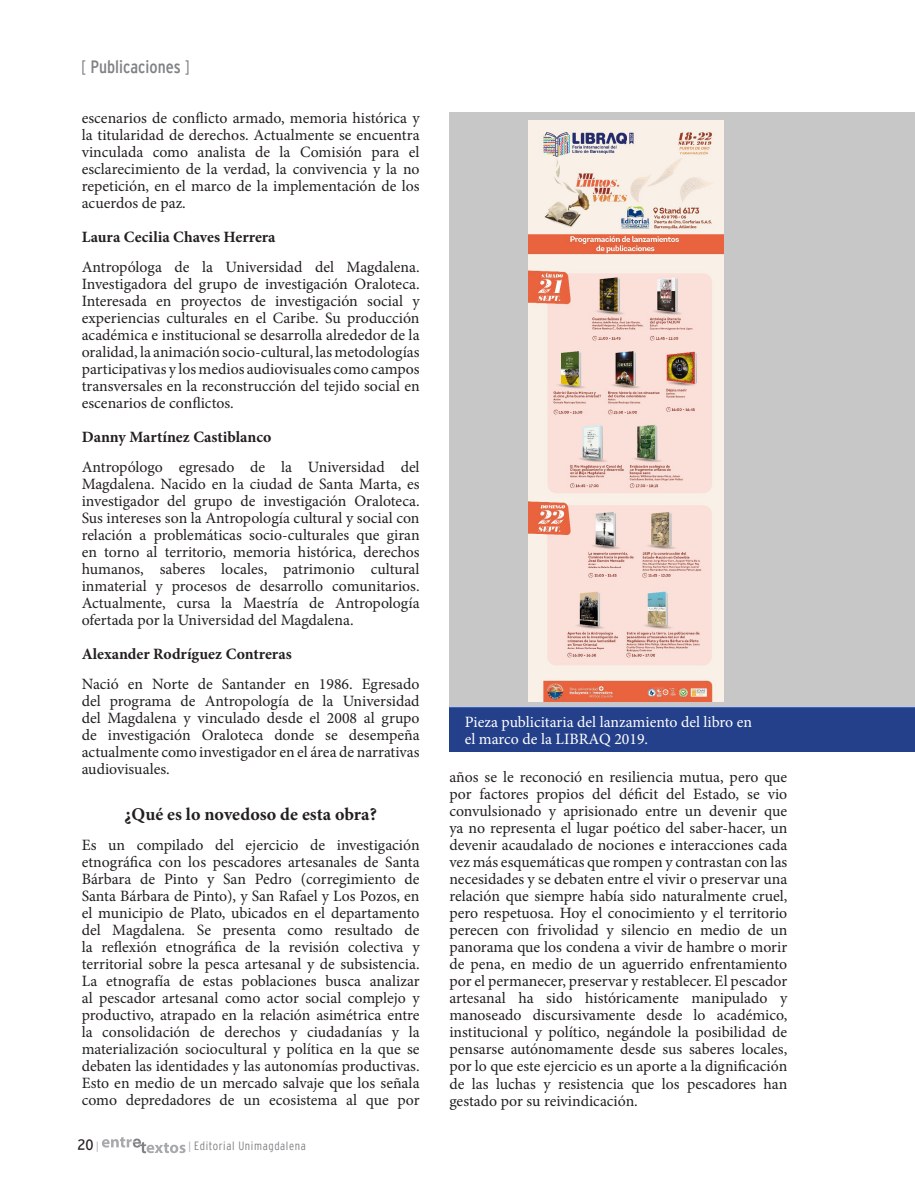
<style>
.page{position:relative;width:915px;height:1191px;background:#fff}
.page>*{position:absolute;margin:0;border:0;box-sizing:border-box;transform-origin:0 0}
.SubTítulo_1{font:700 18px "Minion Pro";color:#231f20}
.t1{font:18px "Interstate Cond Mono";color:#808285}
.C__de_texto_Principa{font:15.75px/17px "Minion Pro";color:#231f20;text-align:justify}
.C__de_texto_Principa-2{font:700 15.75px "Minion Pro";color:#231f20}
.C__de_texto_Principa-3{font:15.75px/17px "Minion Pro";color:#fff}
.t2{font:15px "Interstate Cond Mono";color:#231f20}
.t3{font:300 condensed 12px "Interstate";letter-spacing:.05em;color:#808285}
.s1{font-family:"Interstate";font-weight:300;font-stretch:condensed}
.s2{font-family:"Interstate Mono Lgt";font-size:10.5px;color:#a8a9ad}
.s3{font-family:"Interstate Mono Lgt";font-weight:400;font-stretch:normal;font-size:10.5px;color:#a8a9ad}
</style>
<div class="page">
<svg style="left:102px;top:1137px;width:83px;height:16px"></svg>
<div style="left:449px;top:707px;width:465px;height:44px;background:#24408a"></div>
<div style="left:449px;top:112px;width:465px;height:595px;background:#c7c7c7"></div>
<img style="left:528px;top:121px;width:195px;height:580px">
<p class="t1" style="left:81px;top:57px;width:110px"><span class="s1">[</span> Publicaciones <span class="s1">]</span></p>
<p class="C__de_texto_Principa" style="left:82px;top:110px;width:339px">escenarios de conflicto armado, memoria histórica y la titularidad de derechos. Actualmente se encuentra vinculada como analista de la Comisión para el esclarecimiento de la verdad, la convivencia y la no repetición, en el marco de la implementación de los acuerdos de paz.</p>
<p class="C__de_texto_Principa-2" style="left:82px;top:226px;width:195px">Laura Cecilia Chaves Herrera</p>
<p class="C__de_texto_Principa" style="left:82px;top:259px;width:339px">Antropóloga de la Universidad del Magdalena.<br>Investigadora del grupo de investigación Oraloteca.<br>Interesada en proyectos de investigación social y experiencias culturales en el Caribe. Su producción académica e institucional se desarrolla alrededor de la oralidad, la animación socio-cultural, las metodologías participativas y los medios audiovisuales como campos transversales en la reconstrucción del tejido social en escenarios de conflictos.</p>
<p class="C__de_texto_Principa-2" style="left:82px;top:426px;width:191px">Danny Martínez Castiblanco</p>
<p class="C__de_texto_Principa" style="left:82px;top:458px;width:339px">Antropólogo egresado de la Universidad del Magdalena. Nacido en la ciudad de Santa Marta, es investigador del grupo de investigación Oraloteca.<br>Sus intereses son la Antropología cultural y social con relación a problemáticas socio-culturales que giran en torno al territorio, memoria histórica, derechos humanos, saberes locales, patrimonio cultural inmaterial y procesos de desarrollo comunitarios.<br>Actualmente, cursa la Maestría de Antropología ofertada por la Universidad del Magdalena.</p>
<p class="C__de_texto_Principa-2" style="left:82px;top:643px;width:211px">Alexander Rodríguez Contreras</p>
<p class="C__de_texto_Principa" style="left:82px;top:675px;width:339px">Nació en Norte de Santander en 1986. Egresado del programa de Antropología de la Universidad del Magdalena y vinculado desde el 2008 al grupo de investigación Oraloteca donde se desempeña actualmente como investigador en el área de narrativas audiovisuales.</p>
<p class="SubTítulo_1" style="left:124px;top:801px;width:254px">¿Qué es lo novedoso de esta obra?</p>
<p class="C__de_texto_Principa" style="left:82px;top:836px;width:339px">Es un compilado del ejercicio de investigación etnográfica con los pescadores artesanales de Santa Bárbara de Pinto y San Pedro (corregimiento de Santa Bárbara de Pinto), y San Rafael y Los Pozos, en el municipio de Plato, ubicados en el departamento del Magdalena. Se presenta como resultado de la reflexión etnográfica de la revisión colectiva y territorial sobre la pesca artesanal y de subsistencia.<br>La etnografía de estas poblaciones busca analizar al pescador artesanal como actor social complejo y productivo, atrapado en la relación asimétrica entre la consolidación de derechos y ciudadanías y la materialización sociocultural y política en la que se debaten las identidades y las autonomías productivas.<br>Esto en medio de un mercado salvaje que los señala como depredadores de un ecosistema al que por</p>
<p class="t2" style="left:77px;top:1136px;width:23px">20<span class="s2">|</span></p>
<p class="t3" style="left:188px;top:1139px;width:119px"><span class="s3">|</span> Editorial Unimagdalena</p>
<p class="C__de_texto_Principa-3" style="left:464px;top:713px;width:289px">Pieza publicitaria del lanzamiento del libro en el marco de la LIBRAQ 2019.</p>
<p class="C__de_texto_Principa" style="left:449px;top:769px;width:339px">años se le reconoció en resiliencia mutua, pero que por factores propios del déficit del Estado, se vio convulsionado y aprisionado entre un devenir que ya no representa el lugar poético del saber-hacer, un devenir acaudalado de nociones e interacciones cada vez más esquemáticas que rompen y contrastan con las necesidades y se debaten entre el vivir o preservar una relación que siempre había sido naturalmente cruel, pero respetuosa. Hoy el conocimiento y el territorio perecen con frivolidad y silencio en medio de un panorama que los condena a vivir de hambre o morir de pena, en medio de un aguerrido enfrentamiento por el permanecer, preservar y restablecer. El pescador artesanal ha sido históricamente manipulado y manoseado discursivamente desde lo académico, institucional y político, negándole la posibilidad de pensarse autónomamente desde sus saberes locales, por lo que este ejercicio es un aporte a la dignificación de las luchas y resistencia que los pescadores han gestado por su reivindicación.</p>
</div>
